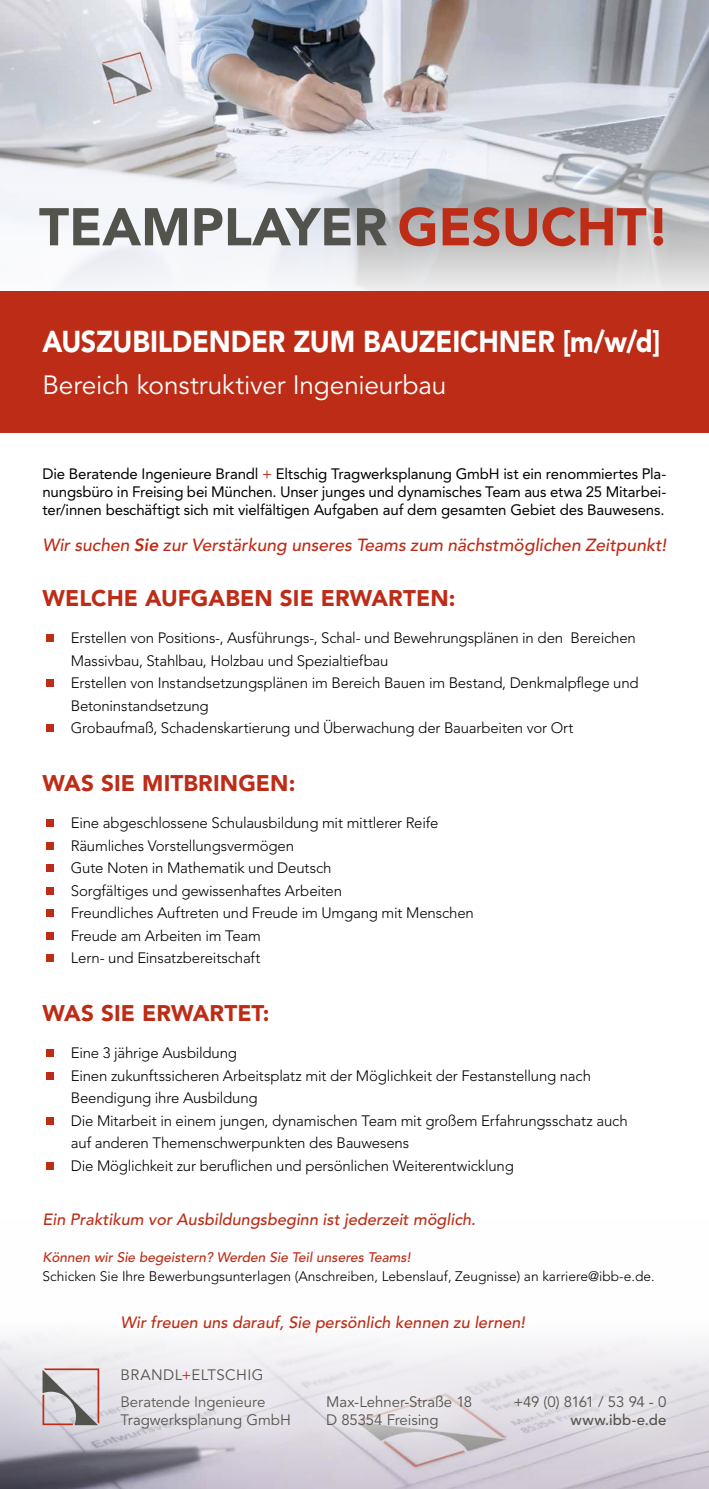
<style>
.page{position:relative;width:709px;height:1489px;background:#fff}
.page>*{position:absolute;margin:0;border:0;box-sizing:border-box;transform-origin:0 0}
.t1{font:900 52.5px "Avenir LT Std";color:#53534d}
.t2{font:900 30px "Avenir LT Std";letter-spacing:-.01em;color:#fff;scale:.9 1}
.t3{font:26.25px "Avenir LT Std";letter-spacing:-.005em;color:#fff}
.t4{font:900 22.5px "Avenir LT Std";letter-spacing:.005em;color:#bd2c16}
.t5{font:italic 500 17.5px "Avenir LT Std";color:#bd2c16}
.t6{font:italic 500 16.25px "Avenir LT Std";color:#bd2c16}
.t7{font:300 15px/22.5px "Avenir LT Std";letter-spacing:-.015em;color:#000}
.t8{font:15px/18px "Avenir LT Std";letter-spacing:-.01em;color:#000;text-align:justify}
.t9{font:15px/18px "Avenir LT Std";letter-spacing:-.005em;color:#53534d}
.t10{font:15px/18px "Avenir LT Std";letter-spacing:-.04em;color:#53534d;text-align:right}
.t11{font:15px "Avenir LT Std";letter-spacing:.03em;color:#53534d}
.t12{font:300 13.75px "Avenir LT Std";color:#000}
.t13{font:italic 500 13.75px "Avenir LT Std";color:#bd2c16}
.s1{color:#bd2c16}
.s2{font-weight:800}
.s3{font-weight:500}
.s4{font-weight:500;color:#bd2c16}
</style>
<div class="page">
<img style="left:0;top:0;width:709px;height:291px">
<img style="left:0;top:1333px;width:709px;height:155px">
<div style="left:46px;top:634px;width:7px;height:7px;background:#bd2c16"></div>
<div style="left:46px;top:679px;width:7px;height:7px;background:#bd2c16"></div>
<div style="left:46px;top:724px;width:7px;height:7px;background:#bd2c16"></div>
<div style="left:46px;top:819px;width:7px;height:7px;background:#bd2c16"></div>
<div style="left:46px;top:842px;width:7px;height:7px;background:#bd2c16"></div>
<div style="left:46px;top:864px;width:7px;height:7px;background:#bd2c16"></div>
<div style="left:46px;top:887px;width:7px;height:7px;background:#bd2c16"></div>
<div style="left:46px;top:909px;width:7px;height:7px;background:#bd2c16"></div>
<div style="left:46px;top:932px;width:7px;height:7px;background:#bd2c16"></div>
<div style="left:46px;top:954px;width:7px;height:7px;background:#bd2c16"></div>
<div style="left:46px;top:1049px;width:7px;height:7px;background:#bd2c16"></div>
<div style="left:46px;top:1072px;width:7px;height:7px;background:#bd2c16"></div>
<div style="left:46px;top:1117px;width:7px;height:7px;background:#bd2c16"></div>
<div style="left:46px;top:1162px;width:7px;height:7px;background:#bd2c16"></div>
<div style="left:90px;top:1365px;width:231px;height:94px;background:#fff;opacity:.75"></div>
<div style="left:90px;top:1335px;width:203px;height:76px;background:#efedf1"></div>
<div style="left:295px;top:1364px;width:207px;height:95px;background:#fff;opacity:.75"></div>
<div style="left:9px;top:1335px;width:123px;height:123px;background:#fff;opacity:.75"></div>
<svg style="left:43px;top:1368px;width:56px;height:56px;background:#c5babc"></svg>
<div style="left:485px;top:1363px;width:212px;height:94px;background:#fff;opacity:.75"></div>
<div style="left:0;top:291px;width:709px;height:141px;background:#bd2c16"></div>
<h1 class="t1" style="left:39px;top:195px;width:632px">TEAMPLAYER <span class="s1">GESUCHT!</span></h1>
<h2 class="t2" style="left:43px;top:323px;width:688px">AUSZUBILDENDER ZUM BAUZEICHNER [M/W/D]</h2>
<h3 class="t3" style="left:43px;top:370px;width:405px">Bereich konstruktiver Ingenieurbau</h3>
<p class="t8" style="left:43px;top:465px;width:625px">Die Beratende Ingenieure Brandl <span class="s1">+</span> Eltschig Tragwerksplanung GmbH ist ein renommiertes Pla&shy;nungsbüro in Freising bei München. Unser junges und dynamisches Team aus etwa 25 Mitarbei&shy;ter/innen beschäftigt sich mit vielfältigen Aufgaben auf dem gesamten Gebiet des Bauwesens.</p>
<p class="t5" style="left:43px;top:534px;width:625px">Wir suchen <span class="s2">Sie</span> zur Verstärkung unseres Teams zum nächstmöglichen Zeitpunkt!</p>
<h3 class="t4" style="left:43px;top:584px;width:414px">WELCHE AUFGABEN SIE ERWARTEN:</h3>
<p class="t7" style="left:71px;top:626px;width:569px">Erstellen von Positions-, Ausführungs-, Schal- und Bewehrungsplänen in den Bereichen Massivbau, Stahlbau, Holzbau und Spezialtiefbau<br>Erstellen von Instandsetzungsplänen im Bereich Bauen im Bestand, Denkmalpflege und Betoninstandsetzung<br>Grobaufmaß, Schadenskartierung und Überwachung der Bauarbeiten vor Ort</p>
<h3 class="t4" style="left:43px;top:769px;width:254px">WAS SIE MITBRINGEN:</h3>
<p class="t7" style="left:71px;top:811px;width:404px">Eine abgeschlossene Schulausbildung mit mittlerer Reife Räumliches Vorstellungsvermögen<br>Gute Noten in Mathematik und Deutsch<br>Sorgfältiges und gewissenhaftes Arbeiten<br>Freundliches Auftreten und Freude im Umgang mit Menschen Freude am Arbeiten im Team<br>Lern- und Einsatzbereitschaft</p>
<h3 class="t4" style="left:43px;top:999px;width:229px">WAS SIE ERWARTET:</h3>
<p class="t7" style="left:71px;top:1041px;width:558px">Eine 3 jährige Ausbildung<br>Einen zukunftssicheren Arbeitsplatz mit der Möglichkeit der Festanstellung nach Beendigung ihre Ausbildung<br>Die Mitarbeit in einem jungen, dynamischen Team mit großem Erfahrungsschatz auch auf anderen Themenschwerpunkten des Bauwesens<br>Die Möglichkeit zur beruflichen und persönlichen Weiterentwicklung</p>
<p class="t6" style="left:43px;top:1209px;width:435px">Ein Praktikum vor Ausbildungsbeginn ist jederzeit möglich.</p>
<p class="t13" style="left:43px;top:1248px;width:369px">Können wir Sie begeistern? Werden Sie Teil unseres Teams!</p>
<p class="t12" style="left:43px;top:1267px;width:613px">Schicken Sie Ihre Bewerbungsunterlagen (Anschreiben, Lebenslauf, Zeugnisse) an karriere@ibb-e.de.</p>
<p class="t6" style="left:120px;top:1312px;width:406px">Wir freuen uns darauf, Sie persönlich kennen zu lernen!</p>
<p class="t11" style="left:120px;top:1365px;width:125px">Brandl<span class="s1">+</span>Eltschig</p>
<p class="t9" style="left:120px;top:1393px;width:172px">Beratende Ingenieure<br>Tragwerksplanung GmbH</p>
<p class="t9" style="left:326px;top:1393px;width:147px">Max-Lehner-Straße 18<br>D 85354 Freising</p>
<p class="t10" style="left:513px;top:1393px;width:154px">+49 (0) 8161 / 53 94 - 0 <span class="s3">www.ibb</span><span class="s4">-</span><span class="s3">e.de</span></p>
</div>
